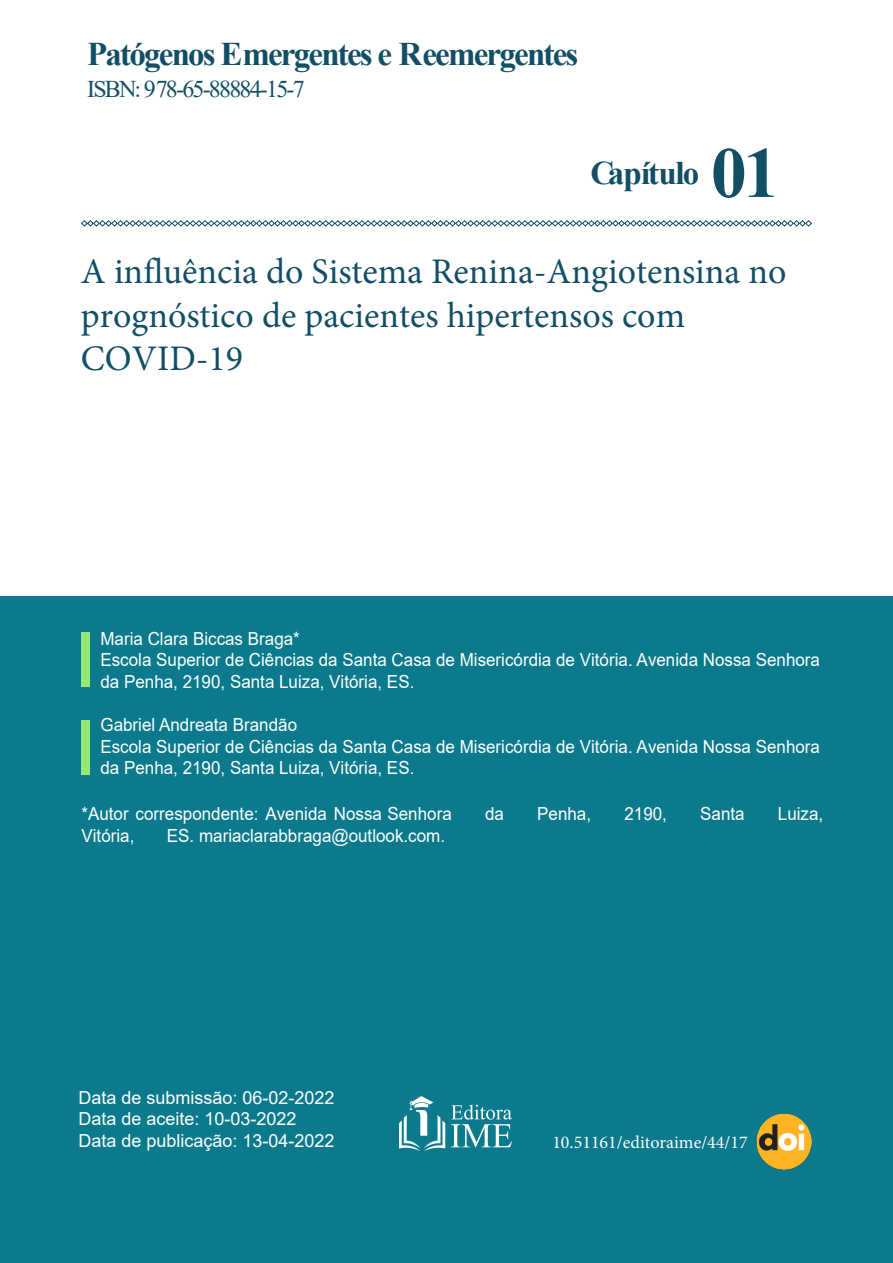
<style>
.page{position:relative;width:893px;height:1263px;background:#fff}
.page>*{position:absolute;margin:0;border:0;box-sizing:border-box;transform-origin:0 0}
.t1{font:700 72px "Times New Roman";color:#124f66}
.t2{font:36px/43.2px "Minion Pro";color:#124f66}
.t3{font:700 33px "Times New Roman";letter-spacing:-.055em;color:#124f66}
.t4{font:700 33px "Times New Roman";letter-spacing:-.035em;color:#124f66}
.t5{font:24px "Times New Roman";letter-spacing:-.075em;color:#124f66}
.t6{font:18px/21.6px "Arial";color:#fff;scale:.95 1}
.t7{font:18px/21.6px "Arial";color:#fff}
.t8{font:18px "Minion Pro";color:#fff}
.s1{font-style:inherit}
</style>
<div class="page">
<div style="left:0;top:596px;width:893px;height:667px;background:#0a7a8c"></div>
<svg style="left:81px;top:220px;width:731px;height:7px"></svg>
<div style="left:81px;top:632px;width:9px;height:55px;background:#93e873"></div>
<div style="left:81px;top:720px;width:9px;height:54px;background:#93e873"></div>
<img style="left:756px;top:1114px;width:56px;height:55px">
<img style="left:399px;top:1097px;width:112px;height:53px">
<h3 class="t3" style="left:87px;top:30px;width:493px">Patógenos Emergentes e Reemergentes</h3>
<h3 class="t5" style="left:87px;top:72px;width:219px">ISBN: 978-65-88884-15-7</h3>
<h3 class="t4" style="left:590px;top:149px;width:110px">Capítulo</h3>
<p class="t1" style="left:711px;top:121px;width:70px">01</p>
<p class="t2" style="left:81px;top:251px;width:707px">A influência do Sistema Renina-Angiotensina no prognóstico de pacientes hipertensos com<br>COVID-19</p>
<p class="t6" style="left:100px;top:627px;width:759px">Maria Clara Biccas Braga<span class="s1">*<br></span>Escola Superior de Ciências da Santa Casa de Misericórdia de Vitória. Avenida Nossa Senhora da Penha, 2190, Santa Luiza, Vitória, ES.</p>
<p class="t6" style="left:100px;top:714px;width:759px">Gabriel Andreata Brandão<br>Escola Superior de Ciências da Santa Casa de Misericórdia de Vitória. Avenida Nossa Senhora da Penha, 2190, Santa Luiza, Vitória, ES.</p>
<p class="t6" style="left:81px;top:803px;width:391px">*Autor correspondente: Avenida Nossa Senhora</p>
<p class="t6" style="left:485px;top:803px;width:21px">da</p>
<p class="t6" style="left:537px;top:803px;width:58px">Penha,</p>
<p class="t6" style="left:624px;top:803px;width:46px">2190,</p>
<p class="t6" style="left:700px;top:803px;width:48px">Santa</p>
<p class="t6" style="left:778px;top:803px;width:49px">Luiza,</p>
<p class="t6" style="left:81px;top:824px;width:57px">Vitória,</p>
<p class="t6" style="left:167px;top:824px;width:294px">ES. mariaclarabbraga@outlook.com.</p>
<p class="t7" style="left:78px;top:1086px;width:258px">Data de submissão: 06-02-2022<br>Data de aceite: 10-03-2022<br>Data de publicação: 13-04-2022</p>
<p class="t8" style="left:552px;top:1130px;width:197px">10.51161/editoraime/44/17</p>
</div>
